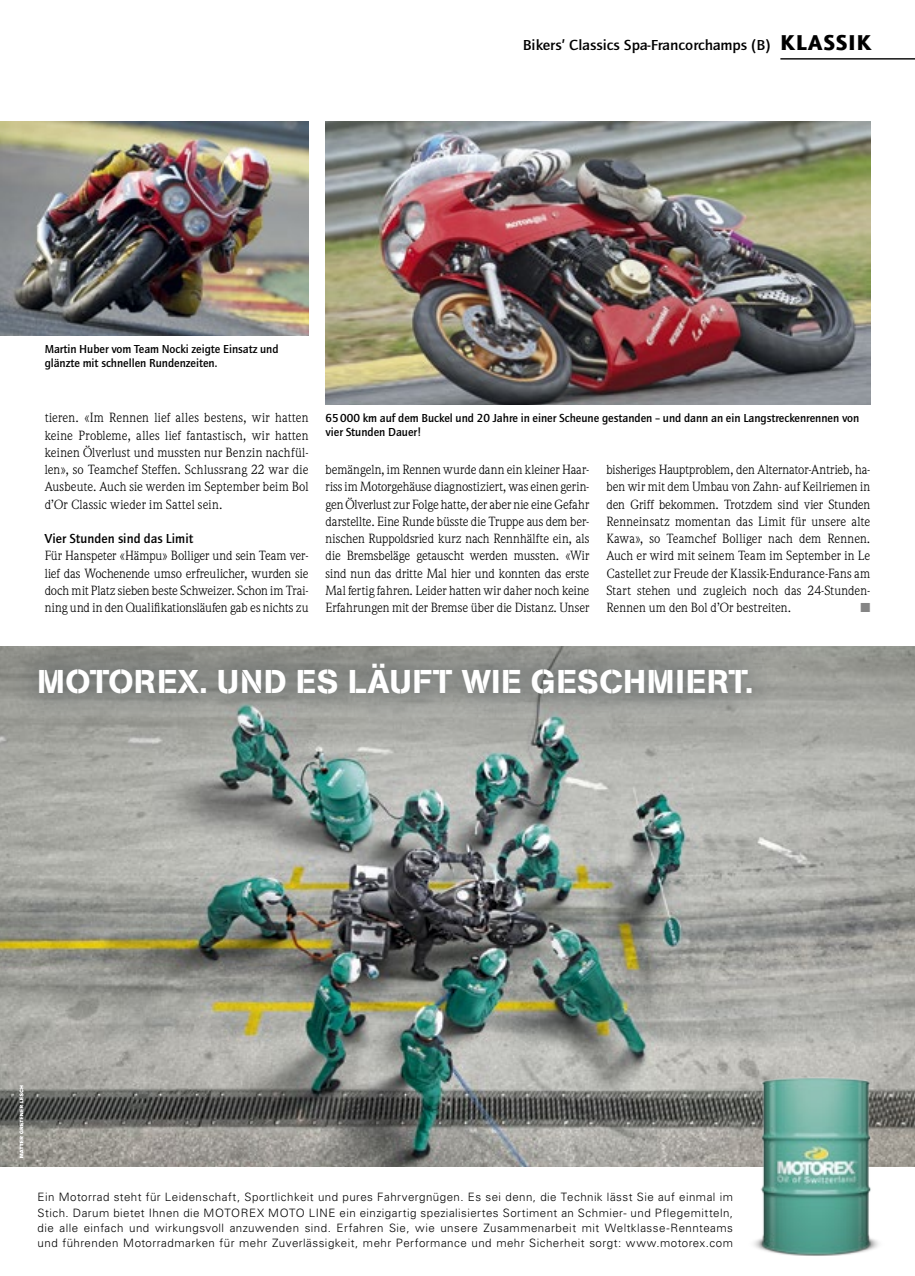
<style>
.page{position:relative;width:915px;height:1276px;background:#fff}
.page>*{position:absolute;margin:0;border:0;box-sizing:border-box;transform-origin:0 0}
.t1{font:500 32.7px "AG Buch Stencil BQ";letter-spacing:.03em;color:#fff}
.t2{font:500 15px "Quay Sans ITC Std";color:#000;scale:1.08 1}
.t3{font:500 13.5px "Quay Sans ITC Std";letter-spacing:.005em;color:#000}
.t4{font:13.05px/17.2px "Weidemann LT";letter-spacing:.005em;color:#000;text-align:justify}
.t5{font:13.05px "Zapf Dingbats";color:#858585}
.t6{font:500 12px/13.5px "Quay Sans ITC Std";color:#000}
.t7{font:300 11.55px/15.3px "Univers";letter-spacing:.04em;color:#000;text-align:justify}
.s1{font-weight:900;font-size:22.2px}
</style>
<div class="page">
<hr style="left:780px;top:58px;width:134px;height:2px;background:#000">
<img style="left:0;top:646px;width:914px;height:520px">
<svg style="left:20px;top:1085px;width:3px;height:73px"></svg>
<div style="left:10px;top:646px;width:768px;height:76px;background:#2c353d;opacity:.85"></div>
<img style="left:715px;top:1067px;width:187px;height:189px">
<img style="left:325px;top:122px;width:545px;height:283px">
<img style="left:0;top:122px;width:308px;height:214px">
<p class="t2" style="left:522px;top:37px;width:324px">Bikers’ Classics Spa-Francorchamps (B) <span class="s1">KLASSIK</span></p>
<p class="t6" style="left:45px;top:342px;width:235px">Martin Huber vom Team Nocki zeigte Einsatz und glänzte mit schnellen Rundenzeiten.</p>
<p class="t4" style="left:45px;top:409px;width:265px">tieren. «Im Rennen lief alles bestens, wir hatten keine Probleme, alles lief fantastisch, wir hatten keinen Ölverlust und mussten nur Benzin nachfül&shy;len», so Teamchef Steffen. Schlussrang 22 war die Ausbeute. Auch sie werden im September beim Bol d’Or Classic wieder im Sattel sein.</p>
<p class="t3" style="left:45px;top:531px;width:150px">Vier Stunden sind das Limit</p>
<p class="t4" style="left:45px;top:547px;width:265px">Für Hanspeter «Hämpu» Bolliger und sein Team ver&shy;lief das Wochenende umso erfreulicher, wurden sie doch mit Platz sieben beste Schweizer. Schon im Trai&shy;ning und in den Qualifikationsläufen gab es nichts zu</p>
<p class="t6" style="left:325px;top:411px;width:535px">65000 km auf dem Buckel und 20 Jahre in einer Scheune gestanden – und dann an ein Langstreckenrennen von vier Stunden Dauer!</p>
<p class="t4" style="left:325px;top:461px;width:265px">bemängeln, im Rennen wurde dann ein kleiner Haar&shy;riss im Motorgehäuse diagnostiziert, was einen gerin&shy;gen Ölverlust zur Folge hatte, der aber nie eine Gefahr darstellte. Eine Runde büsste die Truppe aus dem ber&shy;nischen Ruppoldsried kurz nach Rennhälfte ein, als die Bremsbeläge getauscht werden mussten. «Wir sind nun das dritte Mal hier und konnten das erste Mal fertig fahren. Leider hatten wir daher noch keine Erfahrungen mit der Bremse über die Distanz. Unser</p>
<p class="t4" style="left:606px;top:461px;width:265px">bisheriges Hauptproblem, den Alternator-Antrieb, ha&shy;ben wir mit dem Umbau von Zahn- auf Keilriemen in den Griff bekommen. Trotzdem sind vier Stunden Renneinsatz momentan das Limit für unsere alte Kawa», so Teamchef Bolliger nach dem Rennen.<br>Auch er wird mit seinem Team im September in Le Castellet zur Freude der Klassik-Endurance-Fans am Start stehen und zugleich noch das 24-Stunden-Rennen um den Bol d’Or bestreiten.</p>
<p class="t5" style="left:860px;top:601px;width:11px">■</p>
<h1 class="t1" style="left:38px;top:661px;width:717px">MOTOREX. UND ES LÄUFT WIE GESCHMIERT.</h1>
<p class="t7" style="left:38px;top:1189px;width:696px">Ein Motorrad steht für Leidenschaft, Sportlichkeit und pures Fahrvergnügen. Es sei denn, die Technik lässt Sie auf einmal im Stich. Darum bietet Ihnen die MOTOREX MOTO LINE ein einzigartig spezialisiertes Sortiment an Schmier- und Pflegemitteln, die alle einfach und wirkungsvoll anzuwenden sind. Erfahren Sie, wie unsere Zusammenarbeit mit Weltklasse-Rennteams und führenden Motorradmarken für mehr Zuverlässigkeit, mehr Performance und mehr Sicherheit sorgt: www.motorex.com</p>
</div>
